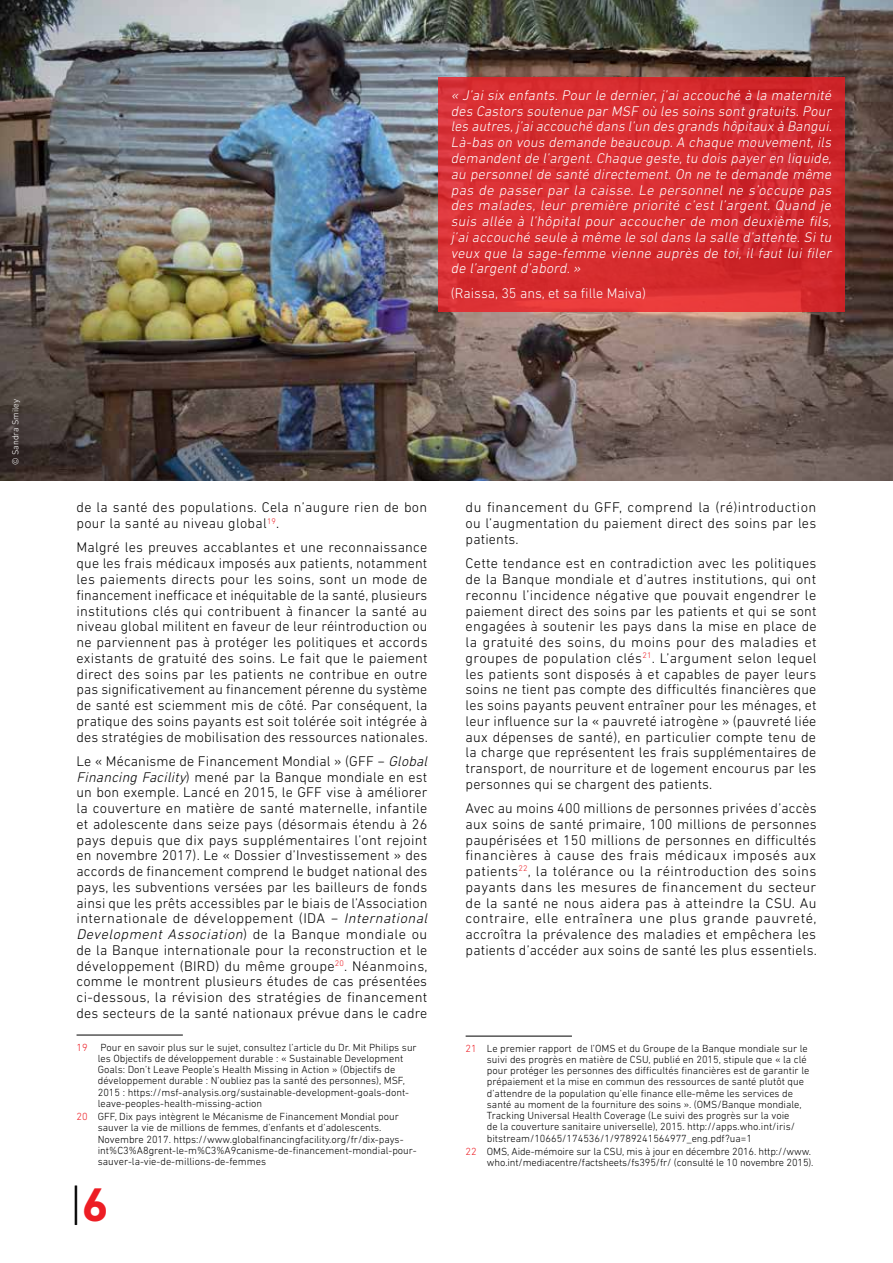
<style>
.page{position:relative;width:893px;height:1263px;background:#fff}
.page>*{position:absolute;margin:0;border:0;box-sizing:border-box;transform-origin:0 0}
.t1{font:300 48px "DIN Next LT Pro";color:#000}
.t2{font:300 14.25px/15.8px "DIN Next LT Pro";letter-spacing:.01em;color:#000;text-align:justify}
.t3{font:italic 300 14.25px/15.8px "DIN Next LT Pro";color:#fff;text-align:justify}
.t4{font:300 14.25px "DIN Next LT Pro";color:#fff}
.t5{font:300 10.5px/11.2px "DIN Next LT Pro";color:#000}
.t6{font:300 9px "DIN Next LT Pro";color:#fff}
.s1{font-style:italic}
.s2{color:#ed1d24}
.s3{font-weight:700;color:#ed1d24}
</style>
<div class="page">
<img style="left:0;top:0;width:893px;height:480px">
<svg style="left:438px;top:77px;width:406px;height:234px;fill:#d72d30"></svg>
<hr style="left:77px;top:1035px;width:106px;height:1px;background:#000">
<hr style="left:466px;top:1036px;width:106px;height:1px;background:#000">
<p class="t6" style="left:10px;top:465px;width:67px;rotate:-90deg">© Sandra Smiley</p>
<p class="t3" style="left:451px;top:87px;width:385px">« J’ai six enfants.Pour le dernier,j ’ai accouché à la maternité des Castors soutenue par MSF où les soins sontgratuits.Pour les autres,j ’aiaccouché dans l’un des grands hôpitaux à Bangui.<br>Là-bas on vous demande beaucoup.A chaque mouvement,ils demandentde l’argent.Chaque geste,tu dois payer en liquide, au personnel de santé directement. On ne te demande même pas de passer par la caisse. Le personnel ne s’occupe pas des malades, leur première priorité c’est l’argent. Quand je suis allée à l’hôpital pour accoucher de mon deuxième fils, j ’ai accouché seule à même le sol dans la salle d’attente.Si tu veux que la sage-femme vienne auprès de toi, il faut lui filer de l’argent d’abord.»</p>
<p class="t4" style="left:451px;top:284px;width:197px">(Raissa, 35 ans, et sa fille Maiva)</p>
<p class="t2" style="left:77px;top:500px;width:352px">de la santé des populations. Cela n’augure rien de bon pour la santé au niveau global<sup>19</sup>.</p>
<p class="t2" style="left:77px;top:540px;width:353px">Malgré les preuves accablantes et une reconnaissance que les frais médicaux imposés aux patients, notamment les paiements directs pour les soins, sont un mode de financement inefficace et inéquitable de la santé, plusieurs institutions clés qui contribuent à financer la santé au niveau global militent en faveur de leur réintroduction ou ne parviennent pas à protéger les politiques et accords existants de gratuité des soins. Le fait que le paiement direct des soins par les patients ne contribue en outre pas significativement au financement pérenne du système de santé est sciemment mis de côté. Par conséquent, la pratique des soins payants est soit tolérée soit intégrée à des stratégies de mobilisation des ressources nationales.</p>
<p class="t2" style="left:77px;top:753px;width:356px;text-align:left">Le « Mécanisme de Financement Mondial » (GFF − <span class="s1">Global Financing Facility</span>) mené par la Banque mondiale en est un bon exemple. Lancé en 2015, le GFF vise à améliorer la couverture en matière de santé maternelle, infantile et adolescente dans seize pays (désormais étendu à 26 pays depuis que dix pays supplémentaires l’ont rejoint en novembre 2017). Le « Dossier d’I nvestissement » des accords de financement comprend le budget national des pays, les subventions versées par les bailleurs de fonds ainsi que les prêts accessibles par le biais de l’Association internationale de développement (I DA − <span class="s1">International Development Association</span>) d e l a B a n q u e m o n d i a l e o u de la Banque internationale pour la reconstruction et le développement (BIRD) du même groupe<sup>20</sup>. Néanmoins, comme le montrent plusieurs études de cas présentées ci-dessous, la révision des stratégies de financement des secteurs de la santé nationaux prévue dans le cadre</p>
<p class="t5" style="left:98px;top:1041px;width:320px;text-indent:-21px"><span class="s2">19</span> Pour en savoir plus sur le sujet, consultez l’article du Dr. Mit Philips sur les Objectifs de développement durable : « Sustainable Development Goals: Don’t Leave People’s Health Missing in Action » (Objectifs de développement durable : N’oubliez pas la santé des personnes), MSF, 2015 : https://msf-analysis.org/sustainable-development-goals-dont&shy;leave-peoples-health-missing-action</p>
<p class="t5" style="left:98px;top:1111px;width:320px;text-indent:-21px"><span class="s2">20</span> GFF, Dix pays intègrent le Mécanisme de Financement Mondial pour sauver la vie de millions de femmes, d’enfants et d’adolescents.<br>Novembre 2017. https://www.globalfinancingfacility.org/fr/dix-pays&shy;int%C3%A8grent-le-m%C3%A9canisme-de-financement-mondial-pour&shy;sauver-la-vie-de-millions-de-femmes</p>
<h1 class="t1" style="left:70px;top:1177px;width:40px">|<span class="s3">6</span></h1>
<p class="t2" style="left:466px;top:500px;width:352px">du financement du GFF, comprend la (ré)introduction ou l’augmentation du paiement direct des soins par les patients.</p>
<p class="t2" style="left:466px;top:555px;width:353px">Cette tendance est en contradiction avec les politiques de la Banque mondiale et d’autres institutions, qui ont reconnu l’incidence négative que pouvait engendrer le paiement direct des soins par les patients et qui se sont engagées à soutenir les pays dans la mise en place de la gratuité des soins, du moins pour des maladies et groupes de population clés<sup>21</sup>. L’argument selon lequel les patients sont disposés à et capables de payer leurs soins ne tient pas compte des difficultés financières que les soins payants peuvent entraîner pour les ménages, et leur influence sur la « pauvreté iatrogène » (pauvreté liée aux dépenses de santé), en particulier compte tenu de la charge que représentent les frais supplémentaires de transport, de nourriture et de logement encourus par les personnes qui se chargent des patients.</p>
<p class="t2" style="left:466px;top:800px;width:353px">Avec au moins 400 millions de personnes privées d’accès aux soins de santé primaire, 100 millions de personnes paupérisées et 150 millions de personnes en difficultés financières à cause des frais médicaux imposés aux patients<sup>22</sup>, la tolérance ou la réintroduction des soins payants dans les mesures de financement du secteur de la santé ne nous aidera pas à atteindre la CSU. Au contraire, elle entraînera une plus grande pauvreté, accroîtra la prévalence des maladies et empêchera les patients d’accéder aux soins de santé les plus essentiels.</p>
<p class="t5" style="left:487px;top:1042px;width:324px;text-indent:-21px"><span class="s2">21</span> Le premier rapport de l’OMS et du Groupe de la Banque mondiale sur le suivi des progrès en matière de CSU, publié en 2015, stipule que « la clé pour protéger les personnes des difficultés financières est de garantir le prépaiement et la mise en commun des ressources de santé plutôt que d’attendre de la population qu’elle finance elle-même les services de santé au moment de la fourniture des soins ». (OMS/Banque mondiale, Tracking Universal Health Coverage (Le suivi des progrès sur la voie<br>de la couverture sanitaire universelle), 2015. http://apps.who.int/iris/ bitstream/10665/174536/1/9789241564977_eng.pdf?ua=1</p>
<p class="t5" style="left:466px;top:1146px;width:349px;text-align:right"><span class="s2">22</span> OMS, Aide-mémoire sur la CSU, mis à jour en décembre 2016. http://www. who.int/mediacentre/factsheets/fs395/fr/ (consulté le 10 novembre 2015).</p>
</div>
